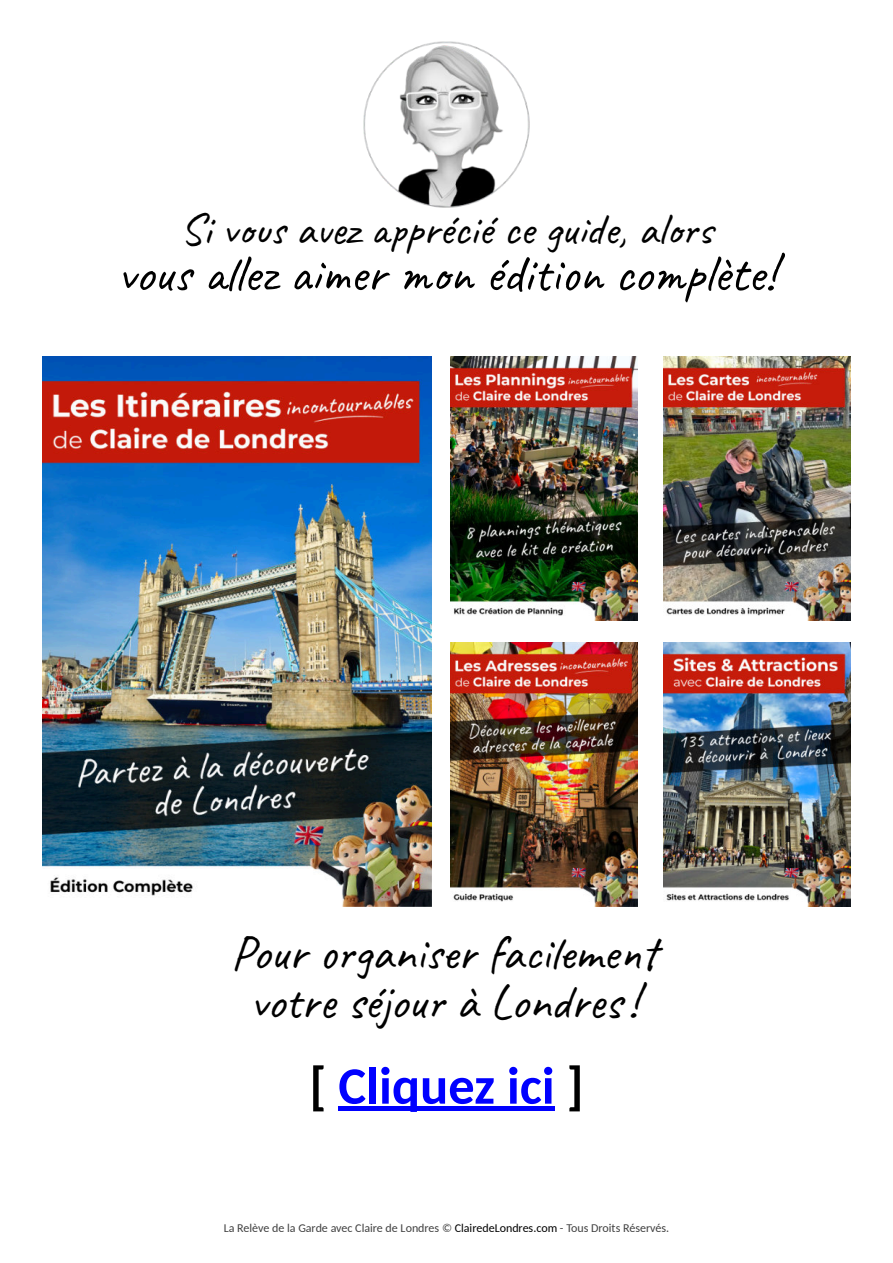
<style>
.page{position:relative;width:893px;height:1263px;background:#fff}
.page>*{position:absolute;margin:0;border:0;box-sizing:border-box;transform-origin:0 0}
.t1{font:52.5px "Caveat";color:#000}
.t2{font:700 52.5px "Carlito";color:#00f}
.t3{font:49.65px "Caveat";color:#000}
.t4{font:45px "Caveat";color:#000}
.t5{font:12px "Carlito";color:#404040}
.s1{color:#000}
</style>
<div class="page">
<div style="left:338px;top:1106px;width:217px;height:5px;background:#00f"></div>
<img style="left:364px;top:42px;width:165px;height:166px">
<img style="left:451px;top:642px;width:187px;height:265px">
<img style="left:451px;top:356px;width:187px;height:265px">
<img style="left:663px;top:356px;width:187px;height:265px">
<img style="left:663px;top:642px;width:187px;height:265px">
<img style="left:43px;top:356px;width:389px;height:551px">
<p class="t4" style="left:180px;top:201px;width:534px">Si vous avez apprécié ce guide, alors</p>
<p class="t1" style="left:118px;top:240px;width:659px">vous allez aimer mon édition complète!</p>
<p class="t3" style="left:231px;top:921px;width:428px">Pour organiser facilement</p>
<p class="t3" style="left:251px;top:970px;width:389px">votre séjour à Londres !</p>
<p class="t2" style="left:309px;top:1064px;width:276px"><span class="s1">[</span> Cliquez ici <span class="s1">]</span></p>
<p class="t5" style="left:224px;top:1223px;width:447px">La Relève de la Garde avec Claire de Londres © <span class="s1">ClairedeLondres.com</span> - Tous Droits Réservés.</p>
</div>
